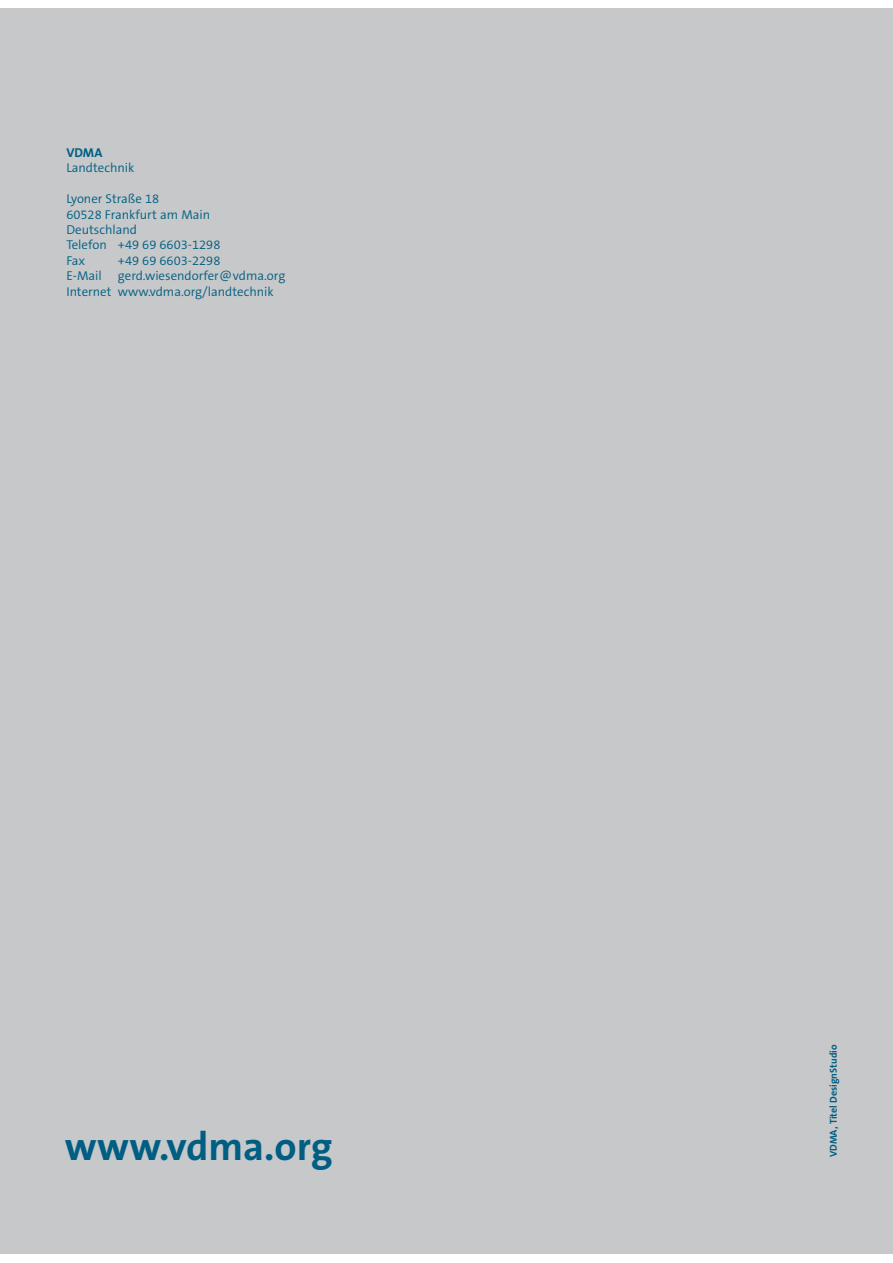
<style>
.page{position:relative;width:893px;height:1263px;background:#fff}
.page>*{position:absolute;margin:0;border:0;box-sizing:border-box;transform-origin:0 0}
.t1{font:700 40.05px "The Sans B7";color:#005e82}
.t2{font:300 12.9px/15.5px "The Sans B4";color:#005e82}
.t3{font:700 12.9px "The Sans B7";color:#005e82}
.t4{font:700 10.05px "The Sans B7";color:#005e82}
</style>
<div class="page">
<div style="left:0;top:9px;width:892px;height:1245px;background:#c6c8ca"></div>
<p class="t3" style="left:66px;top:147px;width:38px">VDMA</p>
<p class="t2" style="left:66px;top:161px;width:70px">Landtechnik</p>
<p class="t2" style="left:66px;top:192px;width:156px">Lyoner Straße 18<br>60528 Frankfurt am Main<br>Deutschland<br>Telefon +49 69 6603-1298<br>Fax</p>
<p class="t2" style="left:66px;top:254px;width:220px;text-indent:52px">+49 69 6603-2298<br>E-Mail gerd.wiesendorfer@vdma.org<br>Internet www.vdma.org/landtechnik</p>
<h1 class="t1" style="left:65px;top:1128px;width:269px">www.vdma.org</h1>
<p class="t4" style="left:829px;top:1157px;width:114px;rotate:-90deg">VDMA, Titel DesignStudio</p>
</div>
